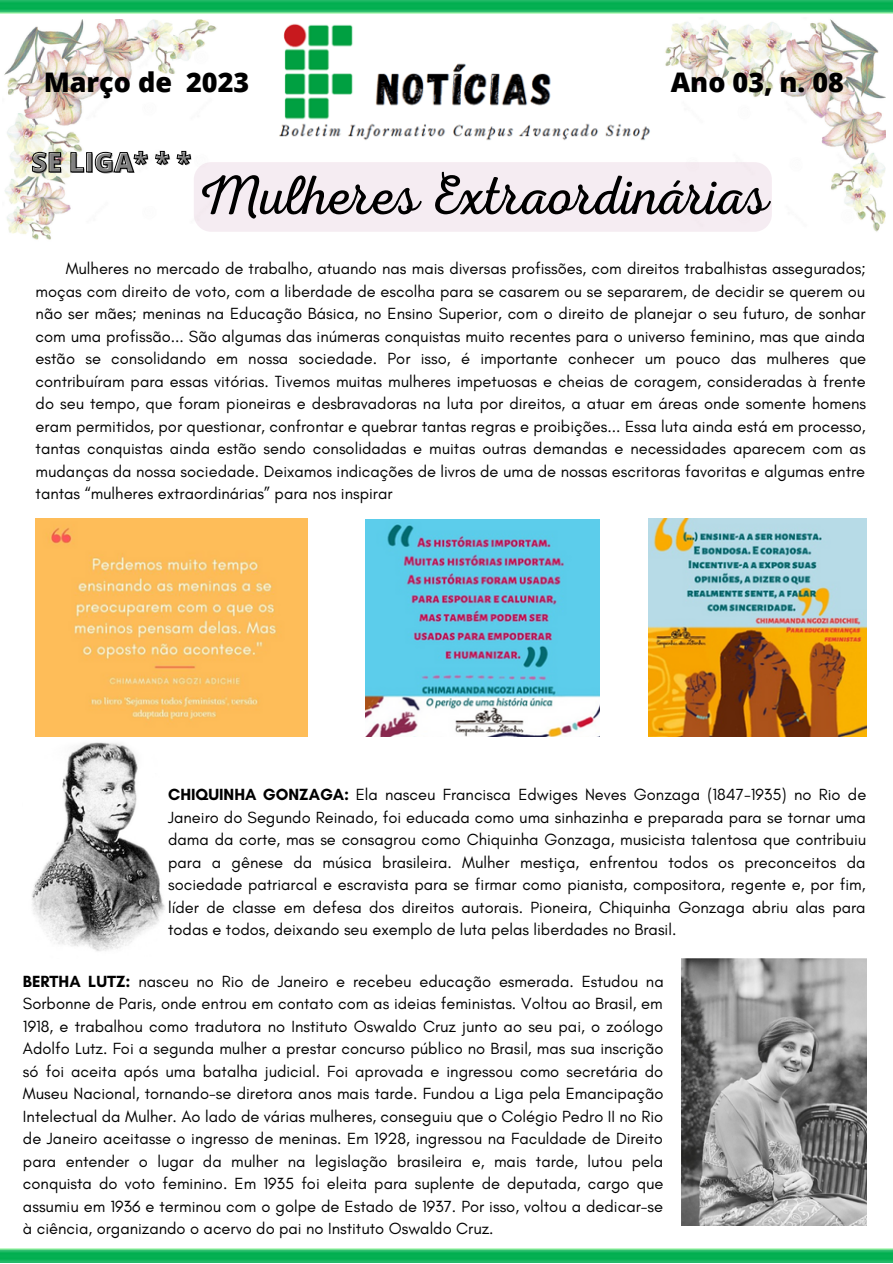
<style>
.page{position:relative;width:893px;height:1264px;background:#fff}
.page>*{position:absolute;margin:0;border:0;box-sizing:border-box;transform-origin:0 0}
.t1{font:55.5px "RTL Adam Script Light";color:#000}
.t2{font:800 27px "Open Sans";color:#000}
.t3{font:800 27px "Open Sans";color:#808080}
.t4{font:16.5px/22.5px "Glacial Indifference";color:#000;text-align:justify}
.s1{font-weight:700}
</style>
<div class="page">
<img style="left:0;top:0;width:892px;height:1262px">
<img style="left:3px;top:19px;width:223px;height:222px">
<img style="left:250px;top:18px;width:413px;height:129px">
<img style="left:23px;top:736px;width:155px;height:222px">
<img style="left:681px;top:958px;width:185px;height:267px">
<img style="left:663px;top:17px;width:222px;height:224px">
<img style="left:36px;top:518px;width:272px;height:218px">
<img style="left:365px;top:519px;width:234px;height:217px">
<img style="left:648px;top:518px;width:218px;height:218px">
<svg style="left:32px;top:150px;width:739px;height:82px"></svg>
<h2 class="t2" style="left:44px;top:63px;width:207px">Março de 2023</h2>
<h2 class="t2" style="left:670px;top:63px;width:175px">Ano 03, n. 08</h2>
<h2 class="t3" style="left:33px;top:144px;width:161px">SE LIGA* * *</h2>
<h1 class="t1" style="left:196px;top:164px;width:574px">Mulheres Extraordinárias</h1>
<p class="t4" style="left:36px;top:257px;width:832px;text-indent:30px">Mulheres no mercado de trabalho, atuando nas mais diversas profissões, com direitos trabalhistas assegurados; moças com direito de voto, com a liberdade de escolha para se casarem ou se separarem, de decidir se querem ou não ser mães; meninas na Educação Básica, no Ensino Superior, com o direito de planejar o seu futuro, de sonhar com uma profissão... São algumas das inúmeras conquistas muito recentes para o universo feminino, mas que ainda estão se consolidando em nossa sociedade. Por isso, é importante conhecer um pouco das mulheres que contribuíram para essas vitórias. Tivemos muitas mulheres impetuosas e cheias de coragem, consideradas à frente do seu tempo, que foram pioneiras e desbravadoras na luta por direitos, a atuar em áreas onde somente homens eram permitidos, por questionar, confrontar e quebrar tantas regras e proibições... Essa luta ainda está em processo, tantas conquistas ainda estão sendo consolidadas e muitas outras demandas e necessidades aparecem com as mudanças da nossa sociedade. Deixamos indicações de livros de uma de nossas escritoras favoritas e algumas entre tantas “mulheres extraordinárias” para nos inspirar</p>
<p class="t4" style="left:168px;top:783px;width:699px"><span class="s1">CHIQUINHA GONZAGA:</span> Ela nasceu Francisca Edwiges Neves Gonzaga (1847-1935) no Rio de Janeiro do Segundo Reinado, foi educada como uma sinhazinha e preparada para se tornar uma dama da corte, mas se consagrou como Chiquinha Gonzaga, musicista talentosa que contribuiu para a gênese da música brasileira. Mulher mestiça, enfrentou todos os preconceitos da sociedade patriarcal e escravista para se firmar como pianista, compositora, regente e, por fim, líder de classe em defesa dos direitos autorais. Pioneira, Chiquinha Gonzaga abriu alas para todas e todos, deixando seu exemplo de luta pelas liberdades no Brasil.</p>
<p class="t4" style="left:23px;top:969px;width:642px"><span class="s1">BERTHA LUTZ:</span> nasceu no Rio de Janeiro e recebeu educação esmerada. Estudou na Sorbonne de Paris, onde entrou em contato com as ideias feministas. Voltou ao Brasil, em 1918, e trabalhou como tradutora no Instituto Oswaldo Cruz junto ao seu pai, o zoólogo Adolfo Lutz. Foi a segunda mulher a prestar concurso público no Brasil, mas sua inscrição só foi aceita após uma batalha judicial. Foi aprovada e ingressou como secretária do Museu Nacional, tornando-se diretora anos mais tarde. Fundou a Liga pela Emancipação Intelectual da Mulher. Ao lado de várias mulheres, conseguiu que o Colégio Pedro II no Rio de Janeiro aceitasse o ingresso de meninas. Em 1928, ingressou na Faculdade de Direito para entender o lugar da mulher na legislação brasileira e, mais tarde, lutou pela conquista do voto feminino. Em 1935 foi eleita para suplente de deputada, cargo que assumiu em 1936 e terminou com o golpe de Estado de 1937. Por isso, voltou a dedicar-se à ciência, organizando o acervo do pai no Instituto Oswaldo Cruz.</p>
</div>
